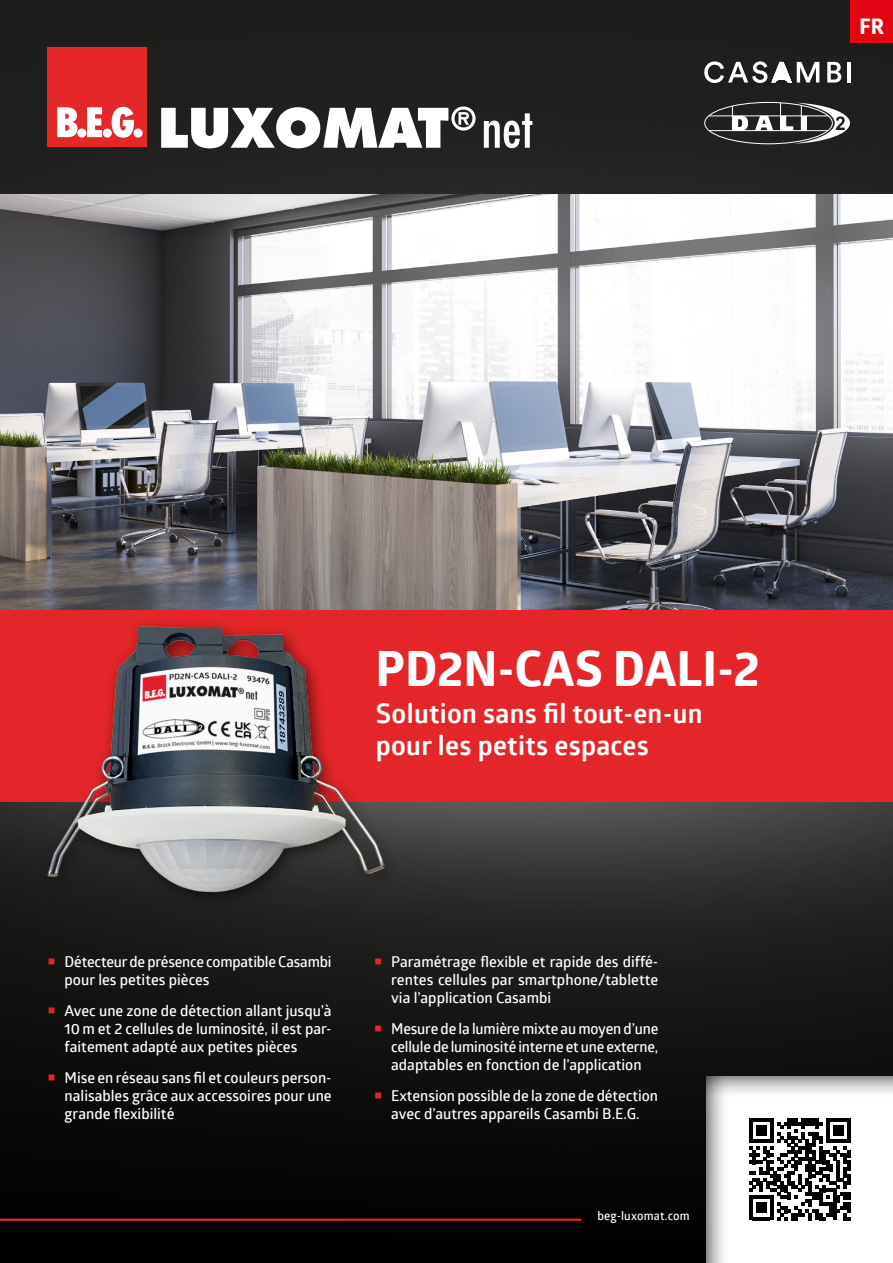
<style>
.page{position:relative;width:893px;height:1263px;background:#fff}
.page>*{position:absolute;margin:0;border:0;box-sizing:border-box;transform-origin:0 0}
.t1{font:700 47.7px "Globerx";letter-spacing:.01em;color:#fff}
.t2{font:700 27px/32.4px "Glober";letter-spacing:.01em;color:#fff}
.t3{font:700 21px "Globerx";color:#fff}
.t4{font:600 15px/18px "Glober";color:#fff;text-align:justify}
.t5{font:600 12px "Glober";letter-spacing:.015em;color:#fff}
.s1{color:#e52628}
</style>
<div class="page">
<img style="left:0;top:0;width:893px;height:1263px">
<img style="left:0;top:194px;width:893px;height:416px">
<div style="left:0;top:610px;width:893px;height:191px;background:#e52628"></div>
<svg style="left:706px;top:1076px;width:187px;height:187px"></svg>
<div style="left:850px;top:0;width:43px;height:43px;background:#e30613"></div>
<img style="left:34px;top:561px;width:363px;height:364px">
<div style="left:48px;top:48px;width:99px;height:99px;background:#e52728"></div>
<svg style="left:57px;top:107px;width:20px;height:30px"></svg>
<div style="left:77px;top:128px;width:9px;height:10px;background:#fff;border-radius:50%"></div>
<svg style="left:87px;top:107px;width:15px;height:30px"></svg>
<div style="left:103px;top:128px;width:9px;height:10px;background:#fff;border-radius:50%"></div>
<svg style="left:112px;top:107px;width:22px;height:31px"></svg>
<div style="left:134px;top:128px;width:9px;height:10px;background:#fff;border-radius:50%"></div>
<svg style="left:161px;top:106px;width:315px;height:42px"></svg>
<svg style="left:484px;top:113px;width:48px;height:35px"></svg>
<hr style="left:0;top:1218px;width:581px;height:3px;background:#e52728">
<svg style="left:704px;top:61px;width:115px;height:22px"></svg>
<svg style="left:827px;top:62px;width:14px;height:21px"></svg>
<hr style="left:847px;top:62px;width:3px;height:21px;background:#fff">
<div style="left:704px;top:102px;width:129px;height:42px;border:1px solid #fff;border-radius:50%"></div>
<hr style="left:709px;top:115px;width:119px;height:1px;background:#fff">
<hr style="left:709px;top:130px;width:119px;height:1px;background:#fff">
<svg style="left:755px;top:116px;width:18px;height:15px"></svg>
<svg style="left:780px;top:103px;width:70px;height:41px"></svg>
<div style="left:801px;top:116px;width:6px;height:15px;background:#fff"></div>
<svg style="left:732px;top:106px;width:16px;height:25px"></svg>
<svg style="left:749px;top:1118px;width:101px;height:102px"></svg>
<h3 class="t3" style="left:859px;top:11px;width:26px">FR</h3>
<h1 class="t1" style="left:376px;top:635px;width:385px">PD2N-CAS DALI-2</h1>
<h2 class="t2" style="left:376px;top:697px;width:328px">Solution sans fil tout-en-un pour les petits espaces</h2>
<p class="t4" style="left:65px;top:952px;width:268px;text-indent:-17px"><span class="s1">○</span> Détecteur de présence compatible Casambi pour les petites pièces</p>
<p class="t4" style="left:65px;top:1001px;width:269px;text-indent:-17px"><span class="s1">○</span> Avec une zone de détection allant jusqu’à 10 m et 2 cellules de luminosité, il est par&shy;faitement adapté aux petites pièces</p>
<p class="t4" style="left:65px;top:1068px;width:269px;text-indent:-17px"><span class="s1">○</span> Mise en réseau sans fil et couleurs person&shy;nalisables grâce aux accessoires pour une grande flexibilité</p>
<p class="t4" style="left:391px;top:952px;width:269px;text-indent:-17px"><span class="s1">○</span> Paramétrage flexible et rapide des diffé&shy;rentes cellules par smartphone/tablette via l’application Casambi</p>
<p class="t4" style="left:391px;top:1019px;width:269px;text-indent:-17px"><span class="s1">○</span> Mesure de la lumière mixte au moyen d’une cellule de luminosité interne et une externe, adaptables en fonction de l’application</p>
<p class="t4" style="left:374px;top:1086px;width:285px;text-align:center"><span class="s1">○</span> Extension possible de la zone de détection avec d’autres appareils Casambi B.E.G.</p>
<p class="t5" style="left:597px;top:1208px;width:94px">beg-luxomat.com</p>
</div>
